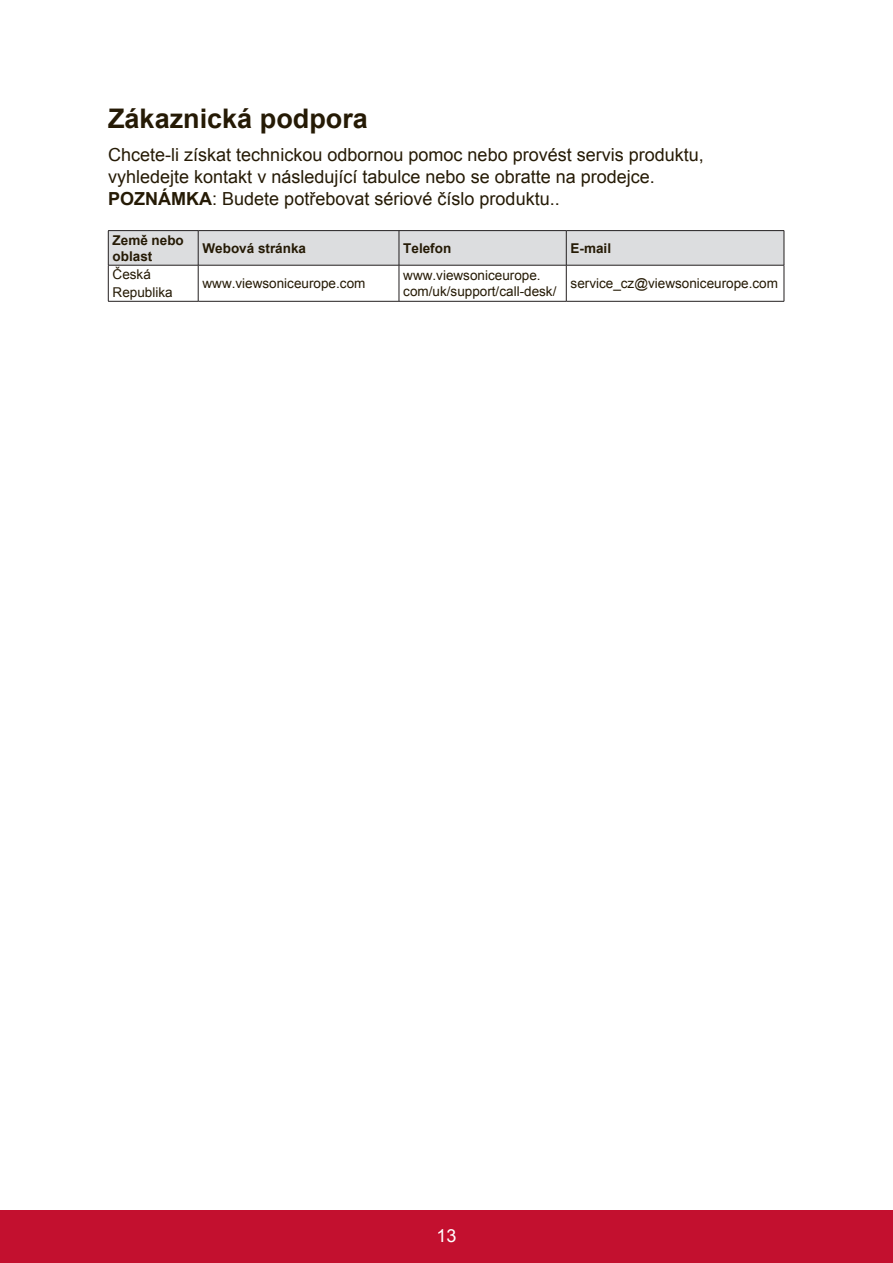
<style>
.page{position:relative;width:893px;height:1263px;background:#fff}
.page>*{position:absolute;margin:0;border:0;box-sizing:border-box;transform-origin:0 0}
.t1{font:700 27px "Arial";color:#251a05}
.t2{font:18px/21.6px "Arial";color:#251a05}
.t3{font:18px "Arial";color:#fff}
.t4{font:13.5px/17.7px "Arial";color:#251a05}
.t5{font:700 13.5px/16.2px "Arial";color:#251a05}
.s1{font-weight:700}
</style>
<div class="page">
<div style="left:0;top:1210px;width:892px;height:53px;background:#c3102f"></div>
<div style="left:109px;top:231px;width:674px;height:34px;background:#dcdddf"></div>
<hr style="left:108px;top:231px;width:1px;height:34px;background:#231f20">
<hr style="left:108px;top:230px;width:90px;height:1px;background:#231f20">
<hr style="left:198px;top:231px;width:1px;height:34px;background:#231f20">
<hr style="left:198px;top:230px;width:201px;height:1px;background:#231f20">
<hr style="left:398px;top:231px;width:1px;height:34px;background:#231f20">
<hr style="left:399px;top:230px;width:167px;height:1px;background:#231f20">
<hr style="left:565px;top:231px;width:1px;height:34px;background:#231f20">
<hr style="left:783px;top:231px;width:1px;height:34px;background:#231f20">
<hr style="left:566px;top:230px;width:217px;height:1px;background:#231f20">
<hr style="left:108px;top:265px;width:1px;height:36px;background:#231f20">
<hr style="left:108px;top:265px;width:90px;height:1px;background:#231f20">
<hr style="left:198px;top:265px;width:1px;height:36px;background:#231f20">
<hr style="left:198px;top:265px;width:201px;height:1px;background:#231f20">
<hr style="left:398px;top:265px;width:1px;height:36px;background:#231f20">
<hr style="left:399px;top:265px;width:167px;height:1px;background:#231f20">
<hr style="left:565px;top:265px;width:1px;height:36px;background:#231f20">
<hr style="left:783px;top:265px;width:1px;height:36px;background:#231f20">
<hr style="left:566px;top:265px;width:217px;height:1px;background:#231f20">
<hr style="left:108px;top:301px;width:90px;height:1px;background:#231f20">
<hr style="left:198px;top:301px;width:201px;height:1px;background:#231f20">
<hr style="left:399px;top:301px;width:167px;height:1px;background:#231f20">
<hr style="left:566px;top:301px;width:217px;height:1px;background:#231f20">
<h1 class="t1" style="left:108px;top:100px;width:261px">Zákaznická podpora</h1>
<p class="t2" style="left:108px;top:144px;width:597px">Chcete-li získat technickou odbornou pomoc nebo provést servis produktu, vyhledejte kontakt v následující tabulce nebo se obratte na prodejce.<br><span class="s1">POZNÁMKA</span>: Budete potřebovat sériové číslo produktu..</p>
<p class="t5" style="left:112px;top:232px;width:73px">Země nebo oblast</p>
<p class="t5" style="left:202px;top:240px;width:105px">Webová stránka</p>
<p class="t5" style="left:403px;top:240px;width:50px">Telefon</p>
<p class="t5" style="left:570px;top:240px;width:42px">E-mail</p>
<p class="t4" style="left:112px;top:266px;width:62px">Česká<br>Republika</p>
<p class="t4" style="left:202px;top:275px;width:164px">www.viewsoniceurope.com</p>
<p class="t4" style="left:403px;top:267px;width:155px;line-height:16.2px">www.viewsoniceurope. com/uk/support/call-desk/</p>
<p class="t4" style="left:570px;top:275px;width:209px">service_cz@viewsoniceurope.com</p>
<p class="t3" style="left:436px;top:1223px;width:22px">13</p>
</div>
